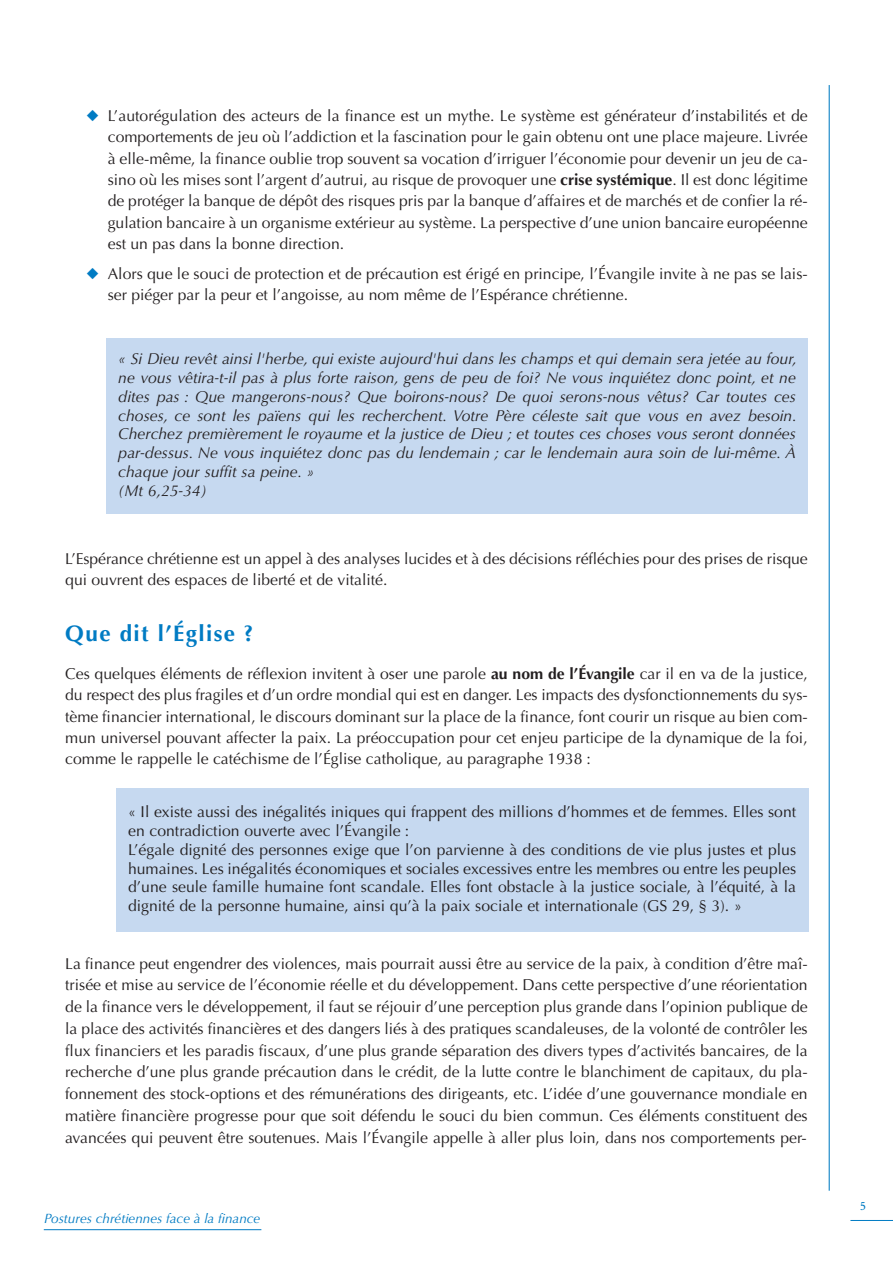
<style>
.page{position:relative;width:893px;height:1263px;background:#fff}
.page>*{position:absolute;margin:0;border:0;box-sizing:border-box;transform-origin:0 0}
.t1{font:700 22.5px "Optima LT Std";letter-spacing:.06em;color:#007bc3}
.t2{font:15.75px/21.3px "Optima LT Std";color:#231f20;text-align:justify}
.t3{font:italic 15.75px/18.9px "Optima LT Std";color:#231f20}
.t4{font:italic 13.5px "Optima LT Std";color:#007bc3}
.t5{font:12px "Stempel Garamond LT Std";color:#007bc3}
.s1{color:#007bc3}
.s2{font-weight:700}
</style>
<div class="page">
<hr style="left:829px;top:85px;width:1px;height:1106px;background:#007bc3">
<hr style="left:850px;top:1220px;width:43px;height:1px;background:#007bc3">
<div style="left:106px;top:338px;width:702px;height:176px;background:#c6d9f0"></div>
<div style="left:116px;top:788px;width:692px;height:144px;background:#c6d9f0"></div>
<hr style="left:44px;top:1229px;width:217px;height:1px;background:#007bc3">
<p class="t2" style="left:108px;top:107px;width:701px;text-indent:-21px"><span class="s1">◆</span> L’autorégulation des acteurs de la finance est un mythe. Le système est générateur d’instabilités et de comportements de jeu où l’addiction et la fascination pour le gain obtenu ont une place majeure. Livrée à elle-même, la finance oublie trop souvent sa vocation d’irriguer l’économie pour devenir un jeu de ca&shy;sino où les mises sont l’argent d’autrui, au risque de provoquer une <span class="s2">crise systémique</span>. Il est donc légitime de protéger la banque de dépôt des risques pris par la banque d’affaires et de marchés et de confier la ré&shy;gulation bancaire à un organisme extérieur au système. La perspective d’une union bancaire européenne est un pas dans la bonne direction.</p>
<p class="t2" style="left:108px;top:264px;width:701px;text-indent:-21px"><span class="s1">◆</span> Alors que le souci de protection et de précaution est érigé en principe, l’Évangile invite à ne pas se lais&shy;ser piéger par la peur et l’angoisse, au nom même de l’Espérance chrétienne.</p>
<p class="t3" style="left:118px;top:351px;width:680px">« Si Dieu revêt ainsi l'herbe, qui existe aujourd'hui dans les champs et qui demain sera jetée au four, ne vous vêtira-t-il pas à plus forte raison, gens de peu de foi? Ne vous inquiétez donc point, et ne dites pas : Que mangerons-nous? Que boirons-nous? De quoi serons-nous vêtus? Car toutes ces choses, ce sont les païens qui les recherchent. Votre Père céleste sait que vous en avez besoin.<br>Cherchez premièrement le royaume et la justice de Dieu ; et toutes ces choses vous seront données par-dessus. Ne vous inquiétez donc pas du lendemain ; car le lendemain aura soin de lui-même. À chaque jour suffit sa peine. »<br>(Mt 6,25-34)</p>
<p class="t2" style="left:65px;top:550px;width:744px">L’Espérance chrétienne est un appel à des analyses lucides et à des décisions réfléchies pour des prises de risque qui ouvrent des espaces de liberté et de vitalité.</p>
<h1 class="t1" style="left:65px;top:624px;width:190px">Que dit l’Église ?</h1>
<p class="t2" style="left:65px;top:665px;width:744px">Ces quelques éléments de réflexion invitent à oser une parole <span class="s2">au nom de l’Évangile</span> car il en va de la justice, du respect des plus fragiles et d’un ordre mondial qui est en danger. Les impacts des dysfonctionnements du sys&shy;tème financier international, le discours dominant sur la place de la finance, font courir un risque au bien com&shy;mun universel pouvant affecter la paix. La préoccupation pour cet enjeu participe de la dynamique de la foi, comme le rappelle le catéchisme de l’Église catholique, au paragraphe 1938 :</p>
<p class="t2" style="left:128px;top:803px;width:669px;line-height:18.9px;text-align:left">« Il existe aussi des inégalités iniques qui frappent des millions d’hommes et de femmes. Elles sont en contradiction ouverte avec l’Évangile :<br>L’égale dignité des personnes exige que l’on parvienne à des conditions de vie plus justes et plus humaines. Les inégalités économiques et sociales excessives entre les membres ou entre les peuples d’une seule famille humaine font scandale. Elles font obstacle à la justice sociale, à l’équité, à la dignité de la personne humaine, ainsi qu’à la paix sociale et internationale (GS 29, § 3). »</p>
<p class="t2" style="left:65px;top:954px;width:744px;line-height:21.8px">La finance peut engendrer des violences, mais pourrait aussi être au service de la paix, à condition d’être maî&shy;trisée et mise au service de l’économie réelle et du développement. Dans cette perspective d’une réorientation de la finance vers le développement, il faut se réjouir d’une perception plus grande dans l’opinion publique de la place des activités financières et des dangers liés à des pratiques scandaleuses, de la volonté de contrôler les flux financiers et les paradis fiscaux, d’une plus grande séparation des divers types d’activités bancaires, de la recherche d’une plus grande précaution dans le crédit, de la lutte contre le blanchiment de capitaux, du pla&shy;fonnement des stock-options et des rémunérations des dirigeants, etc. L’idée d’une gouvernance mondiale en matière financière progresse pour que soit défendu le souci du bien commun. Ces éléments constituent des avancées qui peuvent être soutenues. Mais l’Évangile appelle à aller plus loin, dans nos comportements per-</p>
<p class="t4" style="left:44px;top:1213px;width:218px">Postures chrétiennes face à la finance</p>
<p class="t5" style="left:860px;top:1201px;width:7px">5</p>
</div>
